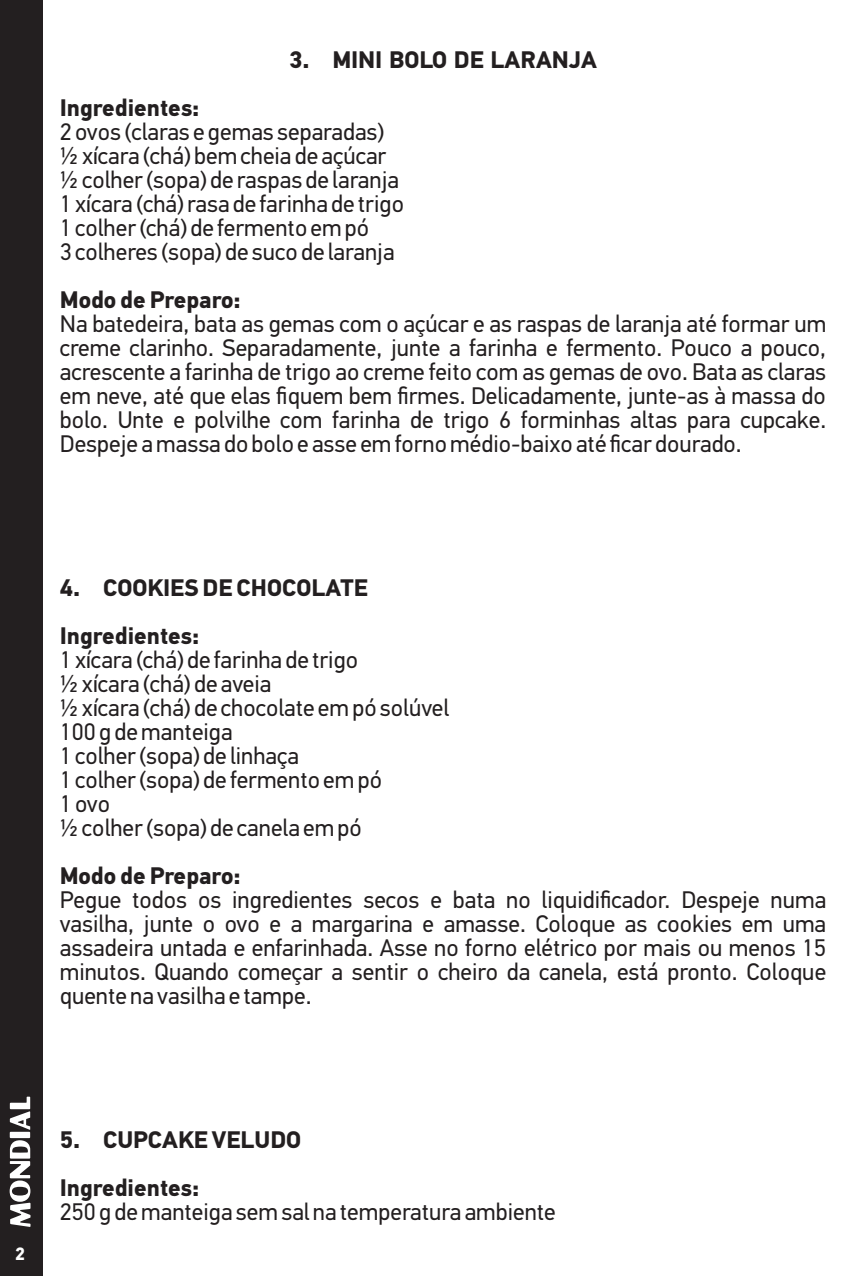
<style>
.page{position:relative;width:851px;height:1276px;background:#fff}
.page>*{position:absolute;margin:0;border:0;box-sizing:border-box;transform-origin:0 0}
.t1{font:24px/24px "PF Din Text Pro";color:#231f20}
.t2{font:700 24px "PF Din Text Pro";color:#231f20}
.t3{font:700 18px "PF Din Text Pro";color:#fff}
</style>
<div class="page">
<div style="left:1px;top:0;width:42px;height:1276px;background:#231f20"></div>
<svg style="left:10px;top:1096px;width:20px;height:131px"></svg>
<p class="t2" style="left:289px;top:50px;width:309px">3. MINI BOLO DE LARANJA</p>
<p class="t2" style="left:60px;top:98px;width:141px">Ingredientes:</p>
<p class="t1" style="left:60px;top:146px;width:328px">½ xícara (chá) bem cheia de açúcar</p>
<p class="t1" style="left:60px;top:122px;width:326px">2 ovos (claras e gemas separadas)</p>
<p class="t1" style="left:60px;top:170px;width:341px">½ colher (sopa) de raspas de laranja</p>
<p class="t1" style="left:60px;top:194px;width:345px">1 xícara (chá) rasa de farinha de trigo<br>1 colher (chá) de fermento em pó<br>3 colheres (sopa) de suco de laranja</p>
<p class="t2" style="left:60px;top:290px;width:182px">Modo de Preparo:</p>
<p class="t1" style="left:60px;top:314px;width:767px;text-align:justify">Na batedeira, bata as gemas com o açúcar e as raspas de laranja até formar um creme clarinho. Separadamente, junte a farinha e fermento. Pouco a pouco, acrescente a farinha de trigo ao creme feito com as gemas de ovo. Bata as claras em neve, até que elas fiquem bem firmes. Delicadamente, junte-as à massa do bolo. Unte e polvilhe com farinha de trigo 6 forminhas altas para cupcake.<br>Despeje a massa do bolo e asse em forno médio-baixo até ficar dourado.</p>
<p class="t2" style="left:60px;top:578px;width:309px">4. COOKIES DE CHOCOLATE</p>
<p class="t2" style="left:60px;top:626px;width:141px">Ingredientes:</p>
<p class="t1" style="left:60px;top:650px;width:300px">1 xícara (chá) de farinha de trigo ½ xícara (chá) de aveia</p>
<p class="t1" style="left:60px;top:698px;width:391px">½ xícara (chá) de chocolate em pó solúvel<br>100 g de manteiga</p>
<p class="t1" style="left:60px;top:770px;width:324px">1 colher (sopa) de fermento em pó<br>1 ovo<br>½ colher (sopa) de canela em pó</p>
<p class="t1" style="left:60px;top:746px;width:241px">1 colher (sopa) de linhaça</p>
<p class="t2" style="left:60px;top:866px;width:182px">Modo de Preparo:</p>
<p class="t1" style="left:60px;top:890px;width:767px;text-align:justify">Pegue todos os ingredientes secos e bata no liquidificador. Despeje numa vasilha, junte o ovo e a margarina e amasse. Coloque as cookies em uma assadeira untada e enfarinhada. Asse no forno elétrico por mais ou menos 15 minutos. Quando começar a sentir o cheiro da canela, está pronto. Coloque quente na vasilha e tampe.</p>
<p class="t3" style="left:15px;top:1246px;width:11px">2</p>
<p class="t2" style="left:60px;top:1130px;width:243px">5. CUPCAKE VELUDO</p>
<p class="t2" style="left:60px;top:1178px;width:141px">Ingredientes:</p>
<p class="t1" style="left:60px;top:1202px;width:497px">250 g de manteiga sem sal na temperatura ambiente</p>
</div>
